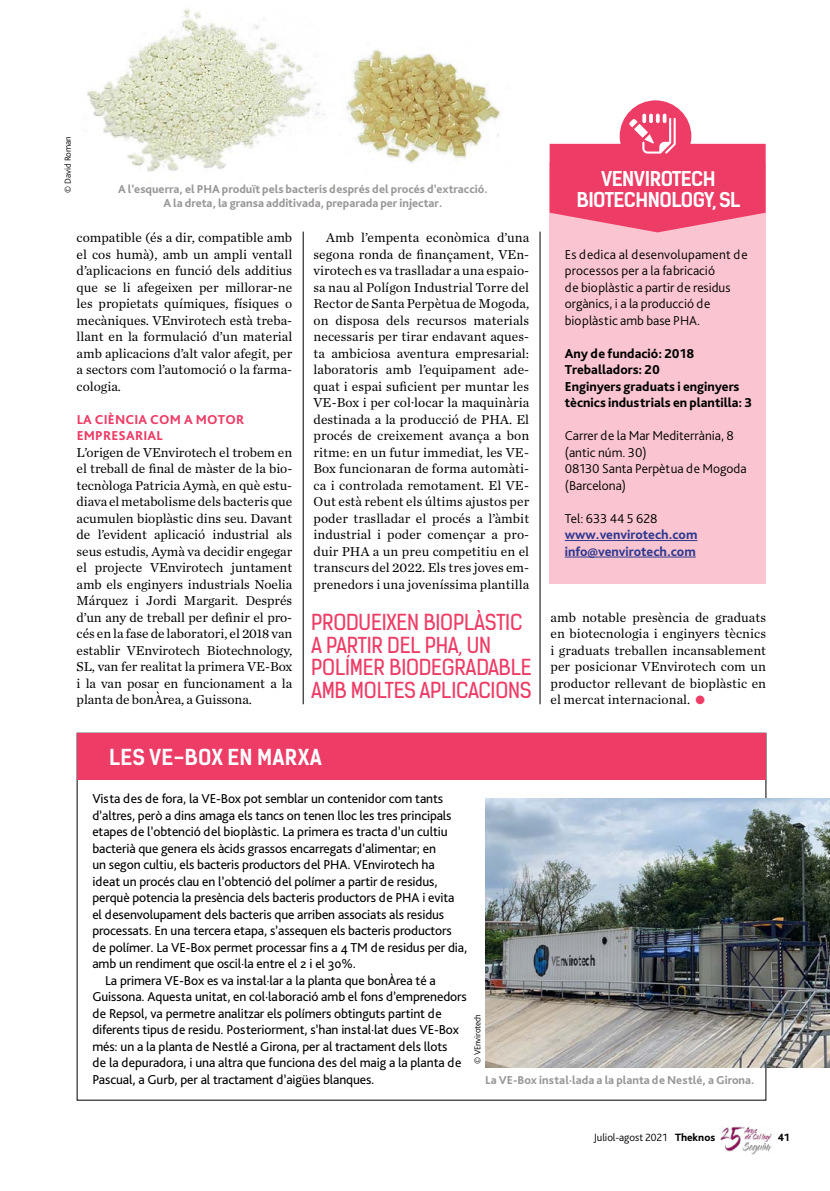
<style>
.page{position:relative;width:830px;height:1191px;background:#fff}
.page>*{position:absolute;margin:0;border:0;box-sizing:border-box;transform-origin:0 0}
.t1{font:21px/22.5px "Kelson Sans";letter-spacing:-.01em;color:#ed3d67}
.t2{font:700 21px "Kelson Sans";letter-spacing:.015em;color:#fff}
.t3{font:700 19.5px/21px "Kelson Sans";letter-spacing:-.025em;color:#fff;text-align:center}
.t4{font:13.5px/16.5px "Chronicle Text G1";color:#000;text-align:justify}
.t5{font:13.5px "Bliss Pro";letter-spacing:-.01em;color:#000}
.t6{font:300 13.5px/16.5px "Bliss Pro";color:#000}
.t7{font:800 13.5px/16.5px "Bliss Pro";color:#000}
.t8{font:800 13.5px/16.5px "Bliss Pro";color:#313a90}
.t9{font:800 13.5px/16.5px "Bliss Pro";letter-spacing:.015em;color:#ed3d67}
.t10{font:800 12px/14.2px "Bliss Pro";color:#9a9998;text-align:center}
.t11{font:300 11.1px "Bliss Pro";letter-spacing:-.01em;color:#000}
.t12{font:800 11.1px "Bliss Pro";color:#000}
.t13{font:300 9px "Bliss Pro";letter-spacing:-.02em;color:#000}
.t14{font:300 9px "Bliss Pro";color:#000}
.s1{color:#ed3d67}
.s2{font-weight:800}
</style>
<div class="page">
<img style="left:87px;top:9px;width:238px;height:163px">
<img style="left:346px;top:49px;width:156px;height:115px">
<hr style="left:303px;top:232px;width:1px;height:472px;background:#000">
<hr style="left:539px;top:232px;width:1px;height:472px;background:#000">
<div style="left:549px;top:162px;width:216px;height:421px;background:#fac5d1"></div>
<div style="left:619px;top:100px;width:72px;height:72px;background:#ed3d67;border-radius:50%"></div>
<svg style="left:549px;top:114px;width:216px;height:118px"></svg>
<hr style="left:564px;top:540px;width:133px;height:1px;background:#313a90">
<hr style="left:564px;top:556px;width:131px;height:1px;background:#313a90">
<div style="left:77px;top:733px;width:688px;height:47px;background:#ed3d67"></div>
<img style="left:720px;top:1126px;width:52px;height:28px">
<img style="left:485px;top:798px;width:344px;height:269px">
<p class="t14" style="left:62px;top:192px;width:58px;rotate:-90deg">© David Roman</p>
<p class="t10" style="left:118px;top:181px;width:371px">A l’esquerra, el PHA produït pels bacteris després del procés d’extracció.<br>A la dreta, la gransa additivada, preparada per injectar.</p>
<p class="t4" style="left:77px;top:228px;width:217px">compatible (és a dir, compatible amb el cos humà), amb un ampli ventall d’aplicacions en funció dels additius que se li afegeixen per millorar-ne les propietats químiques, físiques o mecàniques. VEnvirotech està treba&shy;llant en la formulació d’un material amb aplicacions d’alt valor afegit, per a sectors com l’automoció o la farma&shy;cologia.</p>
<p class="t9" style="left:77px;top:410px;width:169px">LA CIÈNCIA COM A MOTOR<br>EMPRESARIAL</p>
<p class="t4" style="left:77px;top:443px;width:217px">L’origen de VEnvirotech el trobem en el treball de final de màster de la bio&shy;tecnòloga Patricia Aymà, en què estu&shy;diava el metabolisme dels bacteris que acumulen bioplàstic dins seu. Davant de l’evident aplicació industrial als seus estudis, Aymà va decidir engegar el projecte VEnvirotech juntament amb els enginyers industrials Noelia Márquez i Jordi Margarit. Després d’un any de treball per definir el pro&shy;cés en la fase de laboratori, el 2018 van establir VEnvirotech Biotechnology, SL, van fer realitat la primera VE-Box i la van posar en funcionament a la planta de bonÀrea, a Guissona.</p>
<p class="t4" style="left:313px;top:228px;width:217px;text-indent:13px">Amb l’empenta econòmica d’una segona ronda de finançament, VEn&shy;virotech es va traslladar a una espaio&shy;sa nau al Polígon Industrial Torre del Rector de Santa Perpètua de Mogoda, on disposa dels recursos materials necessaris per tirar endavant aques&shy;ta ambiciosa aventura empresarial: laboratoris amb l’equipament ade&shy;quat i espai suficient per muntar les VE-Box i per col·locar la maquinària destinada a la producció de PHA. El procés de creixement avança a bon ritme: en un futur immediat, les VE-Box funcionaran de forma automàti&shy;ca i controlada remotament. El VE-Out està rebent els últims ajustos per poder traslladar el procés a l’àmbit industrial i poder començar a pro&shy;duir PHA a un preu competitiu en el transcurs del 2022. Els tres joves em&shy;prenedors i una joveníssima plantilla</p>
<h1 class="t1" style="left:311px;top:611px;width:222px">PRODUEIXEN BIOPLÀSTIC<br>A PARTIR DEL PHA, UN<br>POLÍMER BIODEGRADABLE<br>AMB MOLTES APLICACIONS</h1>
<h1 class="t2" style="left:109px;top:744px;width:214px">LES VE-BOX EN MARXA</h1>
<h2 class="t3" style="left:576px;top:168px;width:165px">VENVIROTECH<br>BIOTECHNOLOGY, SL</h2>
<p class="t6" style="left:564px;top:245px;width:184px">Es dedica al desenvolupament de processos per a la fabricació<br>de bioplàstic a partir de residus orgànics, i a la producció de bioplàstic amb base PHA.</p>
<p class="t7" style="left:564px;top:344px;width:189px">Any de fundació: 2018<br>Treballadors: 20<br>Enginyers graduats i enginyers tècnics industrials en plantilla: 3</p>
<p class="t6" style="left:564px;top:427px;width:183px">Carrer de la Mar Mediterrània, 8 (antic núm. 30)<br>08130 Santa Perpètua de Mogoda (Barcelona)</p>
<p class="t6" style="left:564px;top:509px;width:94px">Tel: 633 44 5 628</p>
<p class="t8" style="left:564px;top:526px;width:134px">www.venvirotech.com info@venvirotech.com</p>
<p class="t4" style="left:550px;top:608px;width:217px">amb notable presència de graduats en biotecnologia i enginyers tècnics i graduats treballen incansablement per posicionar VEnvirotech com un productor rellevant de bioplàstic en el mercat internacional. <span class="s1">●</span></p>
<p class="t5" style="left:92px;top:790px;width:352px">Vista des de fora, la VE-Box pot semblar un contenidor com tants</p>
<p class="t5" style="left:92px;top:807px;width:360px">d’altres, però a dins amaga els tancs on tenen lloc les tres principals</p>
<p class="t5" style="left:92px;top:823px;width:356px">etapes de l’obtenció del bioplàstic. La primera es tracta d’un cultiu</p>
<p class="t5" style="left:92px;top:840px;width:345px">bacterià que genera els àcids grassos encarregats d’alimentar; en</p>
<p class="t5" style="left:92px;top:856px;width:344px">un segon cultiu, els bacteris productors del PHA. VEnvirotech ha</p>
<p class="t5" style="left:92px;top:873px;width:346px">ideat un procés clau en l’obtenció del polímer a partir de residus,</p>
<p class="t5" style="left:92px;top:889px;width:363px">perquè potencia la presència dels bacteris productors de PHA i evita</p>
<p class="t5" style="left:92px;top:906px;width:353px">el desenvolupament dels bacteris que arriben associats als residus</p>
<p class="t5" style="left:92px;top:922px;width:360px">processats. En una tercera etapa, s’assequen els bacteris productors</p>
<p class="t5" style="left:92px;top:939px;width:376px">de polímer. La VE-Box permet processar fins a 4 TM de residus per dia,</p>
<p class="t5" style="left:92px;top:955px;width:265px">amb un rendiment que oscil·la entre el 2 i el 30%.</p>
<p class="t5" style="left:105px;top:972px;width:332px">La primera VE-Box es va instal·lar a la planta que bonÀrea té a</p>
<p class="t5" style="left:92px;top:988px;width:375px">Guissona. Aquesta unitat, en col·laboració amb el fons d’emprenedors</p>
<p class="t5" style="left:92px;top:1005px;width:350px">de Repsol, va permetre analitzar els polímers obtinguts partint de</p>
<p class="t5" style="left:92px;top:1021px;width:368px">diferents tipus de residu. Posteriorment, s’han instal·lat dues VE-Box</p>
<p class="t5" style="left:92px;top:1038px;width:356px">més: un a la planta de Nestlé a Girona, per al tractament dels llots</p>
<p class="t5" style="left:92px;top:1054px;width:370px">de la depuradora, i una altra que funciona des del maig a la planta de</p>
<p class="t5" style="left:92px;top:1071px;width:283px">Pascual, a Gurb, per al tractament d’aigües blanques.</p>
<p class="t13" style="left:471px;top:1063px;width:51px;rotate:-90deg">© VEnvirotech</p>
<p class="t10" style="left:485px;top:1072px;width:271px">La VE-Box instal·lada a la planta de Nestlé, a Girona.</p>
<p class="t11" style="left:593px;top:1130px;width:123px">Juliol-agost 2021 <span class="s2">Theknos</span></p>
<p class="t12" style="left:777px;top:1130px;width:14px">41</p>
</div>
